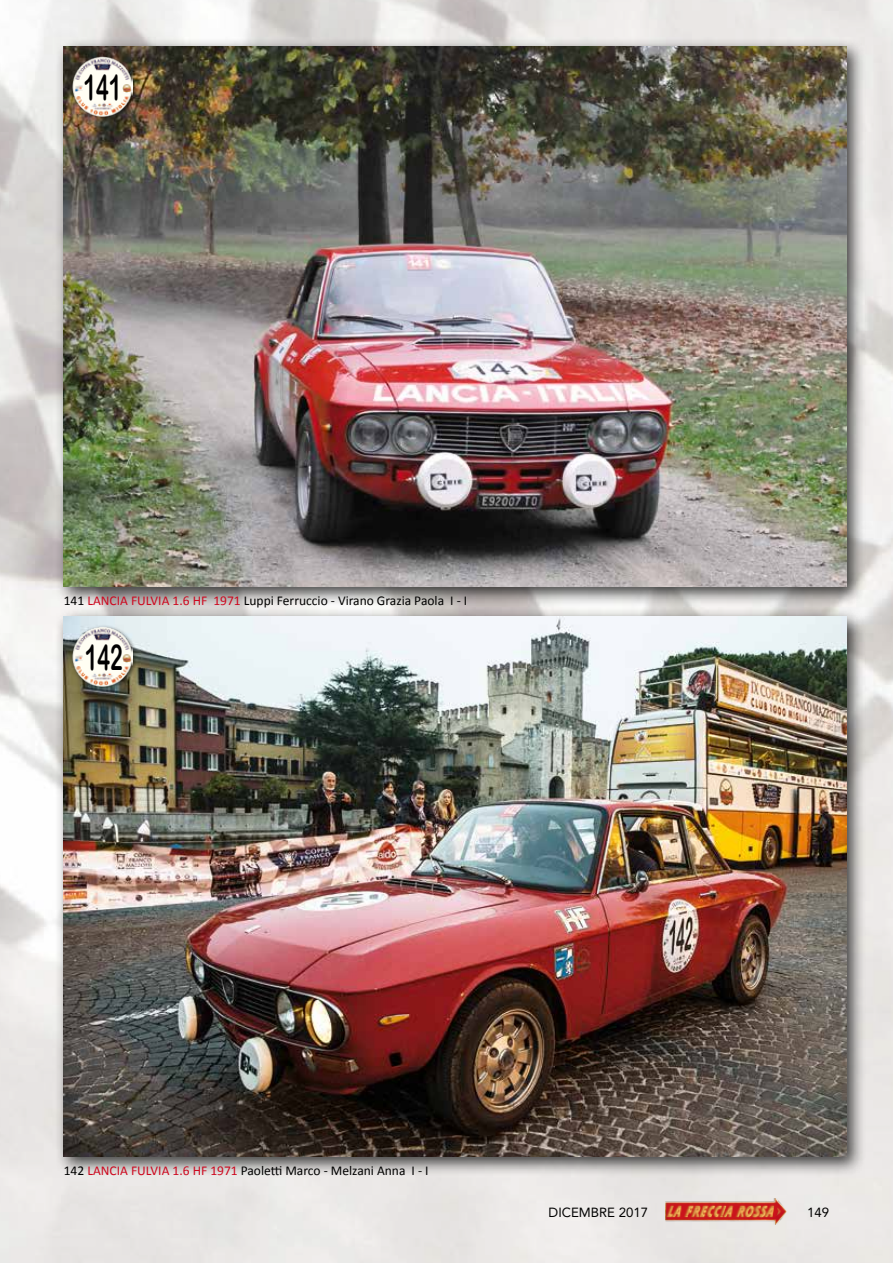
<style>
.page{position:relative;width:893px;height:1263px;background:#fff}
.page>*{position:absolute;margin:0;border:0;box-sizing:border-box;transform-origin:0 0}
.t1{font:35.7px "Arial Rounded MT Bold";color:#000;scale:.6 1}
.t2{font:13.5px "Calibri";color:#000}
.t3{font:13.2px "Avenir";color:#000}
.s1{color:#cd071e}
</style>
<div class="page">
<img style="left:0;top:0;width:893px;height:1263px">
<div style="left:55px;top:608px;width:811px;height:568px;background:#000;opacity:.75"></div>
<img style="left:64px;top:617px;width:782px;height:540px">
<div style="left:55px;top:38px;width:811px;height:568px;background:#000;opacity:.75"></div>
<img style="left:64px;top:47px;width:782px;height:540px">
<div style="left:70px;top:54px;width:68px;height:68px;background:#000;opacity:.65"></div>
<img style="left:72px;top:57px;width:60px;height:60px">
<div style="left:70px;top:624px;width:68px;height:68px;background:#000;opacity:.65"></div>
<img style="left:72px;top:626px;width:60px;height:61px">
<img style="left:666px;top:1198px;width:120px;height:27px">
<h1 class="t1" style="left:84px;top:66px;width:65px">141</h1>
<p class="t2" style="left:64px;top:593px;width:405px">141 <span class="s1">LANCIA FULVIA 1.6 HF 1971</span> Luppi Ferruccio - Virano Grazia Paola I - I</p>
<h1 class="t1" style="left:85px;top:636px;width:65px">142</h1>
<p class="t2" style="left:64px;top:1162px;width:366px">142 <span class="s1">LANCIA FULVIA 1.6 HF 1971</span> Paoletti Marco - Melzani Anna I - I</p>
<p class="t3" style="left:549px;top:1205px;width:101px">DICEMBRE 2017</p>
<p class="t3" style="left:807px;top:1205px;width:24px">149</p>
</div>
